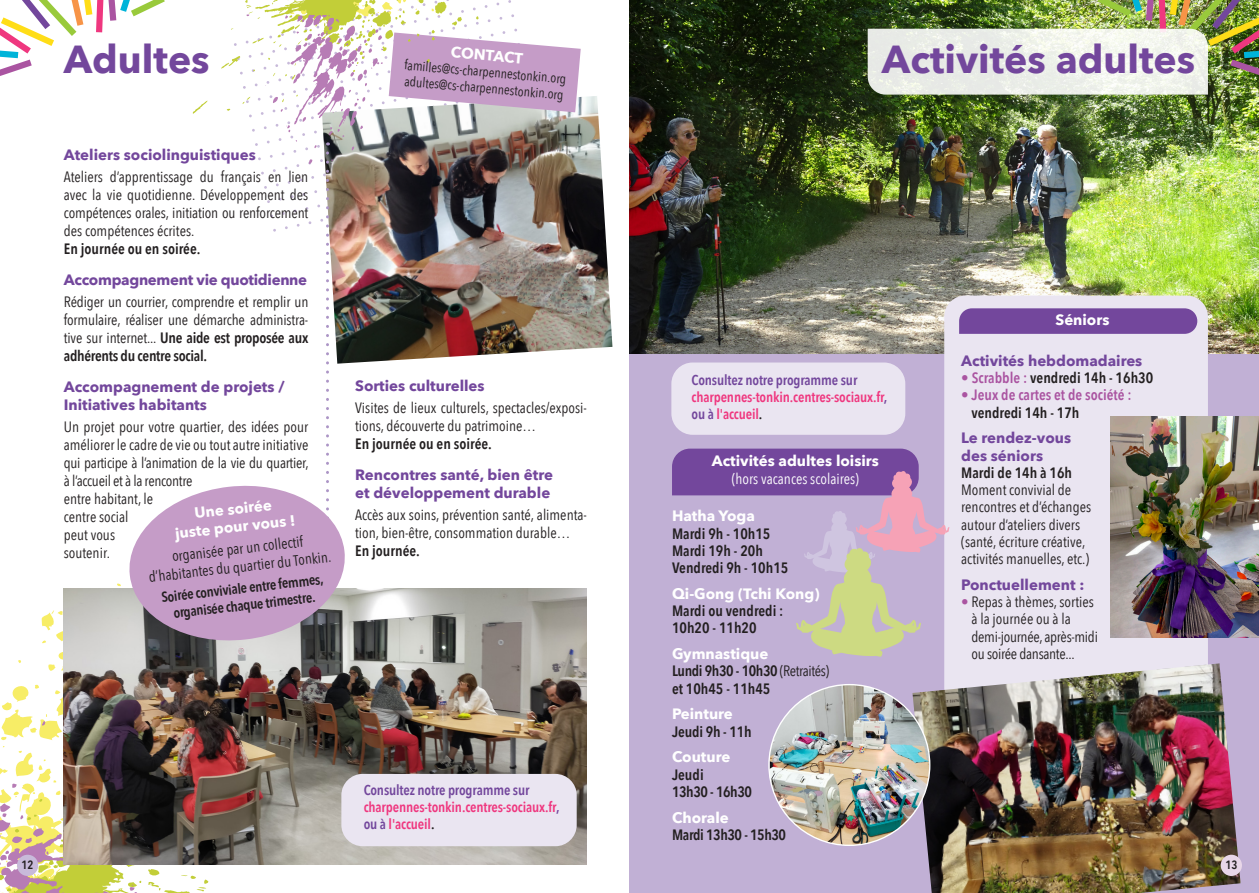
<style>
.page{position:relative;width:1259px;height:893px;background:#fff}
.page>*{position:absolute;margin:0;border:0;box-sizing:border-box;transform-origin:0 0}
.t1{font:700 39px "Avenir Next";color:#73479c}
.t2{font:15px/18px "Avenir Next Condensed";color:#231f20}
.t3{font:700 15px/17.2px "Avenir Next";color:#73479c}
.t4{font:600 15px/17.2px "Avenir Next Condensed";color:#231f20}
.t5{font:700 15px/18px "Avenir Next";color:#fff;text-align:center}
.t6{font:15px/17.2px "Avenir Next Condensed";letter-spacing:-.02em;color:#231f20}
.t7{font:600 15px/17.2px "Avenir Next Condensed";letter-spacing:-.025em;color:#231f20}
.t8{font:600 15px/17.2px "Avenir Next Condensed";color:#aa54a1}
.t9{font:700 15px "Avenir Next";letter-spacing:-.02em;color:#73479c}
.t10{font:15px "Avenir Next Condensed";color:#fff}
.t11{font:600 14.25px/17.1px "Avenir Next Condensed";letter-spacing:-.01em;color:#ef377f}
.t12{font:600 14.25px/17.1px "Avenir Next Condensed";color:#231f20;text-align:center}
.t13{font:13.5px "Avenir Next Condensed";color:#231f20}
.t14{font:600 12px "Avenir Next Condensed";color:#231f20}
.s1{font-weight:600}
.s2{color:#73479c}
.s3{color:#231f20}
.s4{font-family:"Avenir Next";font-weight:700;color:#fff}
.s5{font-weight:400}
.s6{font-weight:400;color:#aa54a1}
.s7{color:#aa54a1}
</style>
<div class="page">
<div style="left:629px;top:0;width:630px;height:893px;background:#c1b0d5"></div>
<img style="left:629px;top:0;width:630px;height:353px">
<div style="left:944px;top:296px;width:264px;height:501px;background:#eae5f1;border-radius:21px"></div>
<img style="left:927px;top:663px;width:313px;height:230px">
<img style="left:581px;top:96px;width:31px;height:253px">
<svg style="left:959px;top:308px;width:238px;height:26px;background:#774c9e"></svg>
<img style="left:867px;top:0;width:392px;height:95px">
<svg style="left:672px;top:449px;width:277px;height:208px"></svg>
<img style="left:1110px;top:417px;width:149px;height:221px">
<img style="left:770px;top:685px;width:159px;height:160px">
<div style="left:671px;top:362px;width:234px;height:73px;background:#eae5f1;border-radius:21px"></div>
<img style="left:0;top:0;width:581px;height:893px">
<div style="left:17px;top:855px;width:21px;height:21px;background:#c8bada;border-radius:50%"></div>
<div style="left:1220px;top:855px;width:22px;height:21px;background:#e8d6e8;border-radius:50%"></div>
<p class="t1" style="left:64px;top:26px;width:147px">Adultes</p>
<p class="t3" style="left:64px;top:145px;width:193px">Ateliers sociolinguistiques</p>
<p class="t2" style="left:64px;top:167px;width:246px;text-align:justify">Ateliers d’apprentissage du français en lien avec la vie quotidienne. Développement des compétences orales, initiation ou renforcement des compétences écrites.</p>
<p class="t4" style="left:64px;top:240px;width:138px">En journée ou en soirée.</p>
<p class="t9" style="left:64px;top:266px;width:245px">Accompagnement vie quotidienne</p>
<p class="t2" style="left:64px;top:292px;width:246px;text-align:justify">Rédiger un courrier, comprendre et remplir un formulaire, réaliser une démarche administra&shy;tive sur internet... <span class="s1">Une aide est proposée aux adhérents du centre social.</span></p>
<p class="t3" style="left:64px;top:377px;width:222px">Accompagnement de projets /</p>
<p class="t3" style="left:64px;top:395px;width:145px">Initiatives habitants</p>
<p class="t2" style="left:64px;top:417px;width:246px;text-align:justify">Un projet pour votre quartier, des idées pour améliorer le cadre de vie ou tout autre initiative qui participe à l’animation de la vie du quartier,</p>
<p class="t6" style="left:64px;top:471px;width:130px">à l’accueil et à la rencontre</p>
<p class="t2" style="left:64px;top:489px;width:91px">entre habitant, le</p>
<p class="t2" style="left:64px;top:507px;width:66px">centre social</p>
<p class="t2" style="left:64px;top:525px;width:53px">peut vous</p>
<p class="t2" style="left:64px;top:543px;width:48px">soutenir.</p>
<p class="t5" style="left:172px;top:506px;width:122px;rotate:-6deg">Une soirée<br>juste pour vous !</p>
<p class="t2" style="left:146px;top:549px;width:185px;text-align:center;rotate:-6deg">organisée par un collectif d’habitantes du quartier du Tonkin.</p>
<p class="t12" style="left:160px;top:588px;width:164px;rotate:-6deg">Soirée conviviale entre femmes, organisée chaque trimestre.</p>
<p class="t5" style="left:452px;top:43px;width:74px;rotate:5deg">CONTACT</p>
<p class="t13" style="left:405px;top:53px;width:164px;rotate:5deg">familles@cs-charpennestonkin.org</p>
<p class="t13" style="left:405px;top:69px;width:161px;rotate:5deg">adultes@cs-charpennestonkin.org</p>
<p class="t3" style="left:355px;top:376px;width:131px">Sorties culturelles</p>
<p class="t2" style="left:355px;top:398px;width:233px">Visites de lieux culturels, spectacles/exposi&shy;tions, découverte du patrimoine…</p>
<p class="t4" style="left:355px;top:435px;width:138px">En journée ou en soirée.</p>
<p class="t3" style="left:355px;top:465px;width:199px">Rencontres santé, bien être</p>
<p class="t3" style="left:355px;top:483px;width:197px">et développement durable</p>
<p class="t2" style="left:355px;top:505px;width:233px">Accès aux soins, prévention santé, alimenta&shy;tion, bien-être, consommation durable…</p>
<p class="t4" style="left:355px;top:542px;width:66px">En journée.</p>
<p class="t11" style="left:364px;top:781px;width:197px"><span class="s2">Consultez notre programme sur </span>charpennes-tonkin.centres-sociaux.fr<span class="s2">, ou à</span> l'accueil<span class="s3">.</span></p>
<p class="t1" style="left:882px;top:26px;width:315px">Activités adultes</p>
<p class="t11" style="left:691px;top:371px;width:197px"><span class="s2">Consultez notre programme sur </span>charpennes-tonkin.centres-sociaux.fr<span class="s2">, ou à</span> l'accueil<span class="s3">.</span></p>
<p class="t5" style="left:712px;top:451px;width:169px">Activités adultes loisirs</p>
<p class="t10" style="left:732px;top:466px;width:129px">(hors vacances scolaires)</p>
<p class="t4" style="left:672px;top:507px;width:100px"><span class="s4">Hatha Yoga<br></span>Mardi 9h - 10h15</p>
<p class="t4" style="left:672px;top:541px;width:92px">Mardi 19h - 20h</p>
<p class="t4" style="left:672px;top:559px;width:118px">Vendredi 9h - 10h15</p>
<p class="t5" style="left:672px;top:584px;width:149px">Qi-Gong (Tchi Kong)</p>
<p class="t4" style="left:672px;top:602px;width:113px">Mardi ou vendredi :<br>10h20 - 11h20</p>
<p class="t5" style="left:672px;top:645px;width:98px">Gymnastique</p>
<p class="t7" style="left:672px;top:662px;width:159px">Lundi 9h30 - 10h30 <span class="s5">(Retraités)</span></p>
<p class="t4" style="left:672px;top:679px;width:100px">et 10h45 - 11h45</p>
<p class="t5" style="left:672px;top:705px;width:62px">Peinture</p>
<p class="t4" style="left:672px;top:722px;width:81px">Jeudi 9h - 11h</p>
<p class="t5" style="left:672px;top:748px;width:60px">Couture</p>
<p class="t7" style="left:672px;top:765px;width:82px">Jeudi<br>13h30 - 16h30</p>
<p class="t5" style="left:672px;top:808px;width:58px">Chorale</p>
<p class="t7" style="left:672px;top:825px;width:116px">Mardi 13h30 - 15h30</p>
<p class="t5" style="left:1055px;top:311px;width:55px">Séniors</p>
<p class="t3" style="left:961px;top:352px;width:183px">Activités hebdomadaires</p>
<p class="t4" style="left:961px;top:369px;width:193px"><span class="s6">•</span> <span class="s7">Scrabble :</span> vendredi 14h - 16h30</p>
<p class="t8" style="left:971px;top:386px;width:162px;text-indent:-10px"><span class="s5">•</span> Jeux de cartes et de société : <span class="s3">vendredi 14h - 17h</span></p>
<p class="t3" style="left:961px;top:429px;width:111px">Le rendez-vous des séniors</p>
<p class="t4" style="left:961px;top:464px;width:112px">Mardi de 14h à 16h</p>
<p class="t2" style="left:961px;top:480px;width:131px;line-height:17.2px">Moment convivial de rencontres et d’échanges autour d’ateliers divers</p>
<p class="t2" style="left:961px;top:532px;width:130px;line-height:17.2px">(santé, écriture créative, activités manuelles, etc.)</p>
<p class="t3" style="left:961px;top:576px;width:125px">Ponctuellement :</p>
<p class="t6" style="left:971px;top:592px;width:128px;text-indent:-10px"><span class="s7">•</span> Repas à thèmes, sorties à la journée ou à la demi-journée, après-midi ou soirée dansante...</p>
<p class="t14" style="left:22px;top:854px;width:14px">12</p>
<p class="t14" style="left:1225px;top:854px;width:13px">13</p>
</div>
